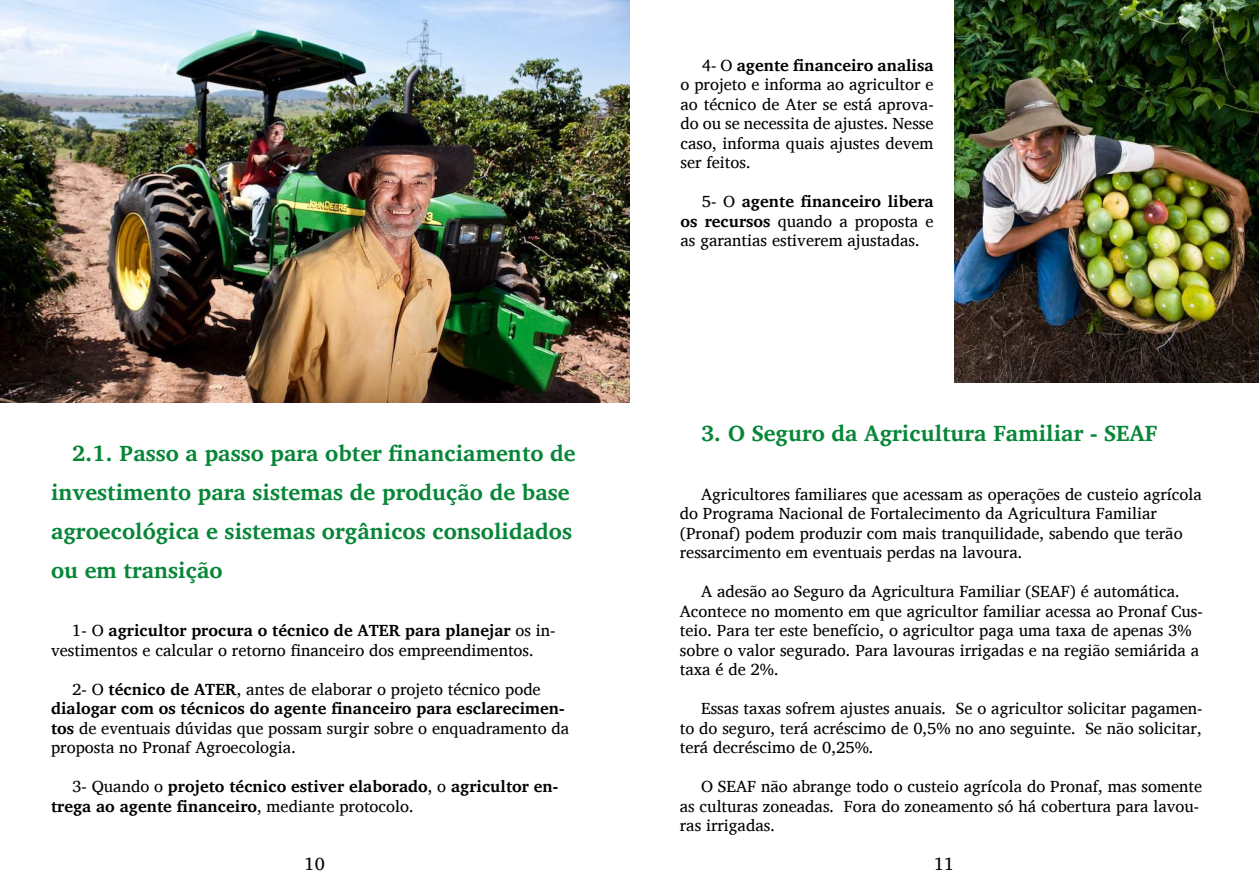
<style>
.page{position:relative;width:1259px;height:893px;background:#fff}
.page>*{position:absolute;margin:0;border:0;box-sizing:border-box;transform-origin:0 0}
.t1{font:700 22.5px/39px "Charis SIL";color:#078638}
.t2{font:18px "Charis SIL";color:#000}
.t3{font:16.5px/19.5px "Charis SIL";color:#000}
.t4{font:700 16.5px/19.5px "Charis SIL";color:#000}
.s1{font-weight:700}
.s2{font-weight:400}
</style>
<div class="page">
<img style="left:0;top:0;width:629px;height:402px">
<img style="left:955px;top:0;width:304px;height:383px">
<h1 class="t1" style="left:51px;top:433px;width:526px;text-indent:21px">2.1. Passo a passo para obter financiamento de investimento para sistemas de produção de base agroecológica e sistemas orgânicos consolidados ou em transição</h1>
<p class="t3" style="left:51px;top:621px;width:506px;text-indent:21px">1- O <span class="s1">agricultor procura o técnico de ATER para planejar</span> os in&shy;vestimentos e calcular o retorno financeiro dos empreendimentos.</p>
<p class="t3" style="left:51px;top:679px;width:520px;text-indent:21px">2- O <span class="s1">técnico de ATER</span>, antes de elaborar o projeto técnico pode <span class="s1">dialogar com os técnicos do agente financeiro para esclarecimen&shy;tos</span> de eventuais dúvidas que possam surgir sobre o enquadramento da proposta no Pronaf Agroecologia.</p>
<p class="t4" style="left:51px;top:777px;width:509px;text-indent:21px"><span class="s2">3- Quando o</span> projeto técnico estiver elaborado<span class="s2">, o</span> agricultor en&shy;trega ao agente financeiro<span class="s2">, mediante protocolo.</span></p>
<p class="t2" style="left:305px;top:853px;width:22px">10</p>
<p class="t3" style="left:680px;top:55px;width:254px;text-align:justify;text-indent:21px">4- O <span class="s1">agente financeiro analisa </span>o projeto e informa ao agricultor e ao técnico de Ater se está aprova&shy;do ou se necessita de ajustes. Nesse caso, informa quais ajustes devem ser feitos.</p>
<p class="t3" style="left:680px;top:192px;width:254px;text-align:justify;text-indent:21px">5- O <span class="s1">agente financeiro libera os recursos</span> quando a proposta e as garantias estiverem ajustadas.</p>
<h1 class="t1" style="left:701px;top:414px;width:458px">3. O Seguro da Agricultura Familiar - SEAF</h1>
<p class="t3" style="left:680px;top:484px;width:523px;text-indent:21px">Agricultores familiares que acessam as operações de custeio agrícola do Programa Nacional de Fortalecimento da Agricultura Familiar (Pronaf) podem produzir com mais tranquilidade, sabendo que terão ressarcimento em eventuais perdas na lavoura.</p>
<p class="t3" style="left:680px;top:582px;width:524px;text-indent:21px">A adesão ao Seguro da Agricultura Familiar (SEAF) é automática.<br>Acontece no momento em que agricultor familiar acessa ao Pronaf Cus&shy;teio. Para ter este benefício, o agricultor paga uma taxa de apenas 3% sobre o valor segurado. Para lavouras irrigadas e na região semiárida a taxa é de 2%.</p>
<p class="t3" style="left:680px;top:699px;width:524px;text-align:justify;text-indent:21px">Essas taxas sofrem ajustes anuais. Se o agricultor solicitar pagamen&shy;to do seguro, terá acréscimo de 0,5% no ano seguinte. Se não solicitar, terá decréscimo de 0,25%.</p>
<p class="t3" style="left:680px;top:777px;width:524px;text-indent:21px">O SEAF não abrange todo o custeio agrícola do Pronaf, mas somente as culturas zoneadas. Fora do zoneamento só há cobertura para lavou&shy;ras irrigadas.</p>
<p class="t2" style="left:934px;top:853px;width:22px">11</p>
</div>
